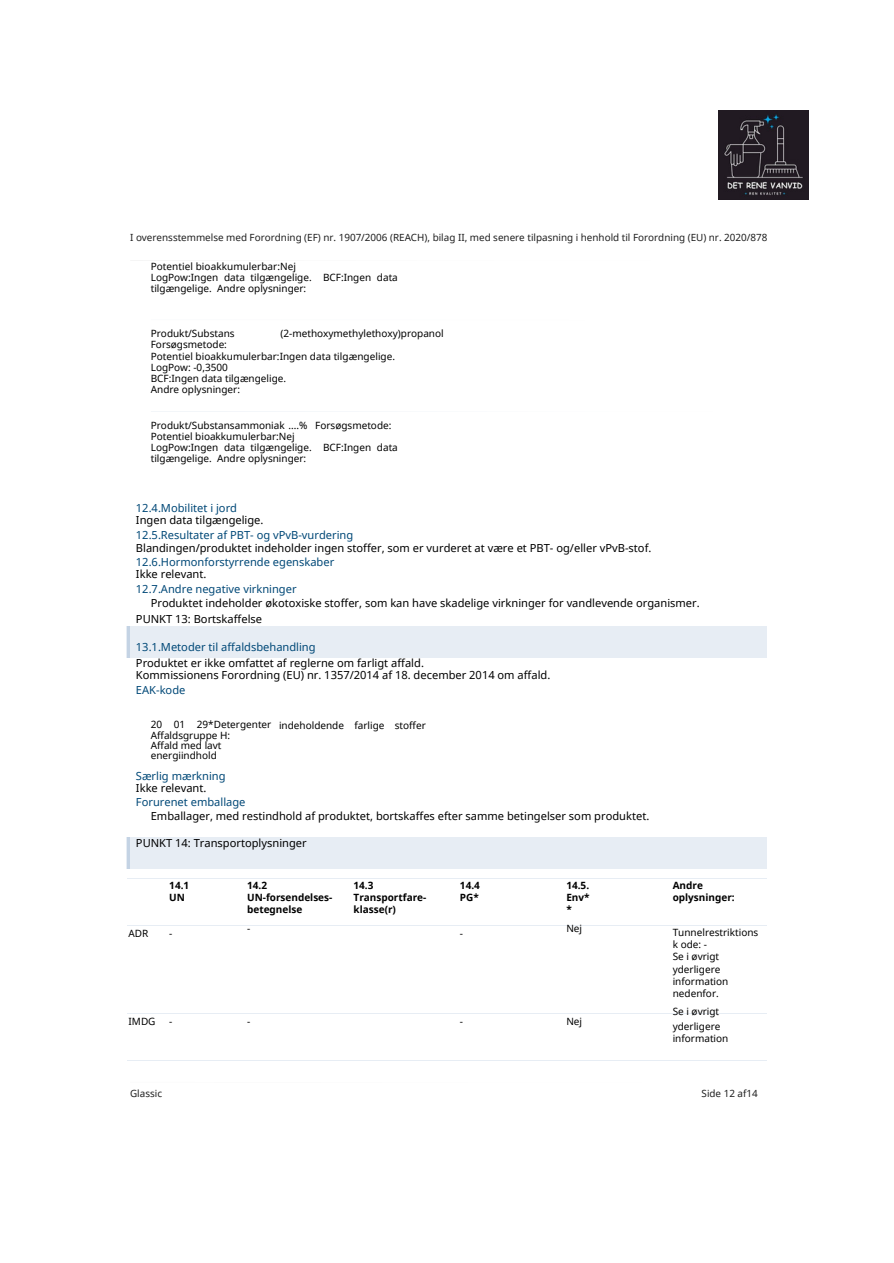
<style>
.page{position:relative;width:894px;height:1263px;background:#fff}
.page>*{position:absolute;margin:0;border:0;box-sizing:border-box;transform-origin:0 0}
.t1{font:11.1px "Noto Sans";color:#000}
.t2{font:11.1px "Noto Sans";color:#004877}
.t3{font:10.05px/12.3px "Noto Sans";color:#000}
.t4{font:700 10.05px/12.3px "Noto Sans";color:#000}
.t5{font:9.9px "Noto Sans";color:#1e1e1e}
</style>
<div class="page">
<div style="left:137px;top:626px;width:630px;height:32px;background:#e7edf4"></div>
<svg style="left:126px;top:626px;width:11px;height:32px"></svg>
<svg style="left:151px;top:411px;width:128px;height:1px"></svg>
<div style="left:137px;top:837px;width:630px;height:32px;background:#e7edf4"></div>
<svg style="left:126px;top:837px;width:11px;height:32px"></svg>
<svg style="left:127px;top:878px;width:33px;height:1px"></svg>
<svg style="left:160px;top:878px;width:77px;height:1px"></svg>
<svg style="left:237px;top:878px;width:107px;height:1px"></svg>
<svg style="left:344px;top:878px;width:106px;height:1px"></svg>
<svg style="left:450px;top:878px;width:106px;height:1px"></svg>
<svg style="left:556px;top:878px;width:107px;height:1px"></svg>
<svg style="left:663px;top:878px;width:104px;height:1px"></svg>
<svg style="left:127px;top:925px;width:33px;height:1px"></svg>
<svg style="left:160px;top:925px;width:77px;height:1px"></svg>
<svg style="left:237px;top:925px;width:107px;height:1px"></svg>
<svg style="left:344px;top:925px;width:106px;height:1px"></svg>
<svg style="left:450px;top:925px;width:106px;height:1px"></svg>
<svg style="left:556px;top:925px;width:107px;height:1px"></svg>
<svg style="left:663px;top:925px;width:104px;height:1px"></svg>
<svg style="left:127px;top:1013px;width:33px;height:1px"></svg>
<svg style="left:160px;top:1013px;width:77px;height:1px"></svg>
<svg style="left:237px;top:1013px;width:107px;height:1px"></svg>
<svg style="left:344px;top:1013px;width:106px;height:1px"></svg>
<svg style="left:450px;top:1013px;width:106px;height:1px"></svg>
<svg style="left:556px;top:1013px;width:107px;height:1px"></svg>
<svg style="left:663px;top:1013px;width:104px;height:1px"></svg>
<svg style="left:127px;top:1060px;width:33px;height:1px"></svg>
<svg style="left:160px;top:1060px;width:77px;height:1px"></svg>
<svg style="left:237px;top:1060px;width:107px;height:1px"></svg>
<svg style="left:344px;top:1060px;width:106px;height:1px"></svg>
<svg style="left:450px;top:1060px;width:106px;height:1px"></svg>
<svg style="left:556px;top:1060px;width:107px;height:1px"></svg>
<svg style="left:663px;top:1060px;width:104px;height:1px"></svg>
<img style="left:718px;top:111px;width:90px;height:88px">
<p class="t5" style="left:130px;top:230px;width:638px">I overensstemmelse med Forordning (EF) nr. 1907/2006 (REACH), bilag II, med senere tilpasning i henhold til Forordning (EU) nr. 2020/878</p>
<p class="t3" style="left:151px;top:259px;width:147px">Potentiel bioakkumulerbar:Nej</p>
<p class="t3" style="left:151px;top:271px;width:248px;line-height:11.2px">LogPow:Ingen data tilgængelige. BCF:Ingen data tilgængelige. Andre oplysninger:</p>
<p class="t3" style="left:151px;top:327px;width:85px">Produkt/Substans</p>
<p class="t3" style="left:280px;top:327px;width:165px">(2-methoxymethylethoxy)propanol</p>
<p class="t3" style="left:151px;top:338px;width:78px">Forsøgsmetode:</p>
<p class="t3" style="left:151px;top:350px;width:246px">Potentiel bioakkumulerbar:Ingen data tilgængelige.</p>
<p class="t3" style="left:151px;top:361px;width:79px">LogPow: -0,3500</p>
<p class="t3" style="left:151px;top:372px;width:137px">BCF:Ingen data tilgængelige.</p>
<p class="t3" style="left:151px;top:383px;width:91px">Andre oplysninger:</p>
<p class="t3" style="left:151px;top:419px;width:242px;line-height:11.2px">Produkt/Substansammoniak ....% Forsøgsmetode:<br>Potentiel bioakkumulerbar:Nej</p>
<p class="t3" style="left:151px;top:442px;width:248px;line-height:11.2px">LogPow:Ingen data tilgængelige. BCF:Ingen data tilgængelige. Andre oplysninger:</p>
<p class="t2" style="left:136px;top:500px;width:103px">12.4.Mobilitet i jord</p>
<p class="t1" style="left:136px;top:512px;width:129px">Ingen data tilgængelige.</p>
<p class="t2" style="left:136px;top:527px;width:219px">12.5.Resultater af PBT- og vPvB-vurdering</p>
<p class="t1" style="left:136px;top:540px;width:517px">Blandingen/produktet indeholder ingen stoffer, som er vurderet at være et PBT- og/eller vPvB-stof.</p>
<p class="t2" style="left:136px;top:554px;width:200px">12.6.Hormonforstyrrende egenskaber</p>
<p class="t1" style="left:136px;top:567px;width:72px">Ikke relevant.</p>
<p class="t2" style="left:136px;top:581px;width:162px">12.7.Andre negative virkninger</p>
<p class="t1" style="left:151px;top:595px;width:550px">Produktet indeholder økotoxiske stoffer, som kan have skadelige virkninger for vandlevende organismer.</p>
<p class="t1" style="left:136px;top:611px;width:128px">PUNKT 13: Bortskaffelse</p>
<p class="t2" style="left:136px;top:639px;width:181px">13.1.Metoder til affaldsbehandling</p>
<p class="t1" style="left:136px;top:655px;width:289px">Produktet er ikke omfattet af reglerne om farligt affald.</p>
<p class="t1" style="left:136px;top:668px;width:416px">Kommissionens Forordning (EU) nr. 1357/2014 af 18. december 2014 om affald.</p>
<p class="t2" style="left:136px;top:682px;width:51px">EAK-kode</p>
<p class="t3" style="left:151px;top:719px;width:122px;line-height:10.2px">20 01 29*Detergenter<br>Affaldsgruppe H:</p>
<p class="t3" style="left:151px;top:740px;width:72px;line-height:10.2px">Affald med lavt energiindhold</p>
<p class="t3" style="left:279px;top:719px;width:67px">indeholdende</p>
<p class="t3" style="left:354px;top:719px;width:32px">farlige</p>
<p class="t3" style="left:394px;top:719px;width:33px">stoffer</p>
<p class="t2" style="left:136px;top:768px;width:91px">Særlig mærkning</p>
<p class="t1" style="left:136px;top:780px;width:72px">Ikke relevant.</p>
<p class="t2" style="left:136px;top:794px;width:111px">Forurenet emballage</p>
<p class="t1" style="left:151px;top:808px;width:500px">Emballager, med restindhold af produktet, bortskaffes efter samme betingelser som produktet.</p>
<p class="t1" style="left:136px;top:835px;width:172px">PUNKT 14: Transportoplysninger</p>
<p class="t3" style="left:128px;top:927px;width:21px">ADR</p>
<p class="t4" style="left:169px;top:879px;width:21px">14.1<br>UN</p>
<p class="t3" style="left:169px;top:927px;width:5px">-</p>
<p class="t3" style="left:128px;top:1015px;width:28px">IMDG</p>
<p class="t3" style="left:169px;top:1015px;width:5px">-</p>
<p class="t4" style="left:247px;top:879px;width:87px">14.2<br>UN-forsendelses&shy;betegnelse</p>
<p class="t3" style="left:247px;top:922px;width:5px">-</p>
<p class="t4" style="left:353px;top:879px;width:74px">14.3<br>Transportfare&shy;klasse(r)</p>
<p class="t4" style="left:460px;top:879px;width:21px">14.4<br>PG*</p>
<p class="t3" style="left:460px;top:927px;width:5px">-</p>
<p class="t3" style="left:247px;top:1015px;width:5px">-</p>
<p class="t3" style="left:460px;top:1015px;width:5px">-</p>
<p class="t4" style="left:566px;top:879px;width:25px;text-align:justify">14.5.<br>Env* *</p>
<p class="t3" style="left:566px;top:922px;width:17px">Nej</p>
<p class="t3" style="left:566px;top:1015px;width:17px">Nej</p>
<p class="t4" style="left:672px;top:879px;width:63px">Andre oplysninger:</p>
<p class="t3" style="left:672px;top:926px;width:87px">Tunnelrestriktions k ode: -</p>
<p class="t3" style="left:672px;top:950px;width:57px">Se i øvrigt yderligere information nedenfor.</p>
<p class="t3" style="left:672px;top:1005px;width:48px">Se i øvrigt</p>
<p class="t3" style="left:672px;top:1020px;width:49px">yderligere</p>
<p class="t3" style="left:672px;top:1032px;width:57px">information</p>
<p class="t5" style="left:130px;top:1087px;width:33px">Glassic</p>
<p class="t5" style="left:701px;top:1086px;width:58px">Side 12 af14</p>
</div>
